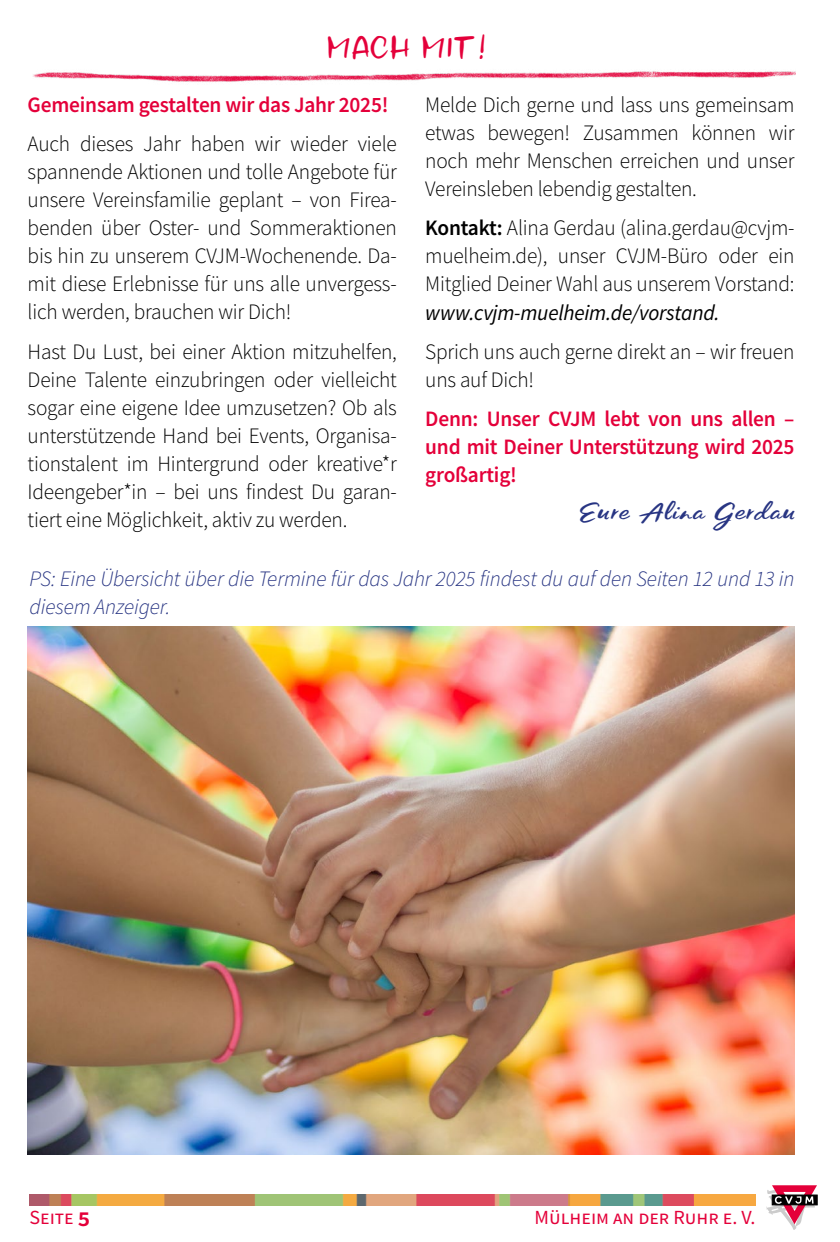
<style>
.page{position:relative;width:840px;height:1242px;background:#fff}
.page>*{position:absolute;margin:0;border:0;box-sizing:border-box;transform-origin:0 0}
.t1{font:24px "Los Banditos Sans";color:#e4003a}
.t2{font:300 22px/28px "Source Sans Pro";letter-spacing:-.01em;color:#000;text-align:justify}
.t3{font:600 22px/28px "Source Sans Pro";letter-spacing:-.01em;color:#e4003a;text-align:justify}
.t4{font:italic 300 22px/28px "Source Sans Pro";letter-spacing:-.005em;color:#283583}
.t5{font:italic 22px "Source Sans Pro";letter-spacing:-.01em;color:#000}
.t6{font:20px "Source Sans Pro";color:#e4003a}
.t7{font:18px "Los Banditos Script";letter-spacing:.08em;color:#283583;scale:1.15 1}
.s1{font-weight:600}
.s2{font-weight:600;font-size:26px}
</style>
<div class="page">
<svg style="left:766px;top:1185px;width:50px;height:45px"></svg>
<img style="left:29px;top:1195px;width:726px;height:10px">
<img style="left:33px;top:71px;width:761px;height:11px">
<img style="left:28px;top:626px;width:766px;height:528px">
<p class="t1" style="left:326px;top:36px;width:165px">MACH MIT!</p>
<p class="t3" style="left:28px;top:91px;width:362px">Gemeinsam gestalten wir das Jahr 2025!</p>
<p class="t2" style="left:28px;top:130px;width:370px">Auch dieses Jahr haben wir wieder viele spannende Aktionen und tolle Angebote für unsere Vereinsfamilie geplant – von Firea&shy;benden über Oster- und Sommeraktionen bis hin zu unserem CVJM-Wochenende. Da&shy;mit diese Erlebnisse für uns alle unvergess&shy;lich werden, brauchen wir Dich!</p>
<p class="t2" style="left:28px;top:337px;width:370px">Hast Du Lust, bei einer Aktion mitzuhelfen, Deine Talente einzubringen oder vielleicht sogar eine eigene Idee umzusetzen? Ob als unterstützende Hand bei Events, Organisa&shy;tionstalent im Hintergrund oder kreative*r Ideengeber*in – bei uns findest Du garan&shy;tiert eine Möglichkeit, aktiv zu werden.</p>
<p class="t2" style="left:425px;top:91px;width:370px">Melde Dich gerne und lass uns gemeinsam etwas bewegen! Zusammen können wir noch mehr Menschen erreichen und unser Vereinsleben lebendig gestalten.</p>
<p class="t2" style="left:425px;top:214px;width:370px"><span class="s1">Kontakt:</span> Alina Gerdau (alina.gerdau@cvjm&shy;muelheim.de), unser CVJM-Büro oder ein Mitglied Deiner Wahl aus unserem Vorstand:</p>
<p class="t5" style="left:425px;top:298px;width:296px">www.cvjm-muelheim.de/vorstand.</p>
<p class="t2" style="left:425px;top:337px;width:370px">Sprich uns auch gerne direkt an – wir freuen uns auf Dich!</p>
<p class="t3" style="left:425px;top:405px;width:370px">Denn: Unser CVJM lebt von uns allen – und mit Deiner Unterstützung wird 2025 großartig!</p>
<p class="t7" style="left:580px;top:502px;width:188px">Eure Alina Gerdau</p>
<p class="t4" style="left:29px;top:565px;width:766px">PS: Eine Übersicht über die Termine für das Jahr 2025 findest du auf den Seiten 12 und 13 in diesem Anzeiger.</p>
<p class="t6" style="left:29px;top:1205px;width:62px">Seite <span class="s2">5</span></p>
<p class="t6" style="left:534px;top:1204px;width:222px">Mülheim an der Ruhr e. V.</p>
</div>
